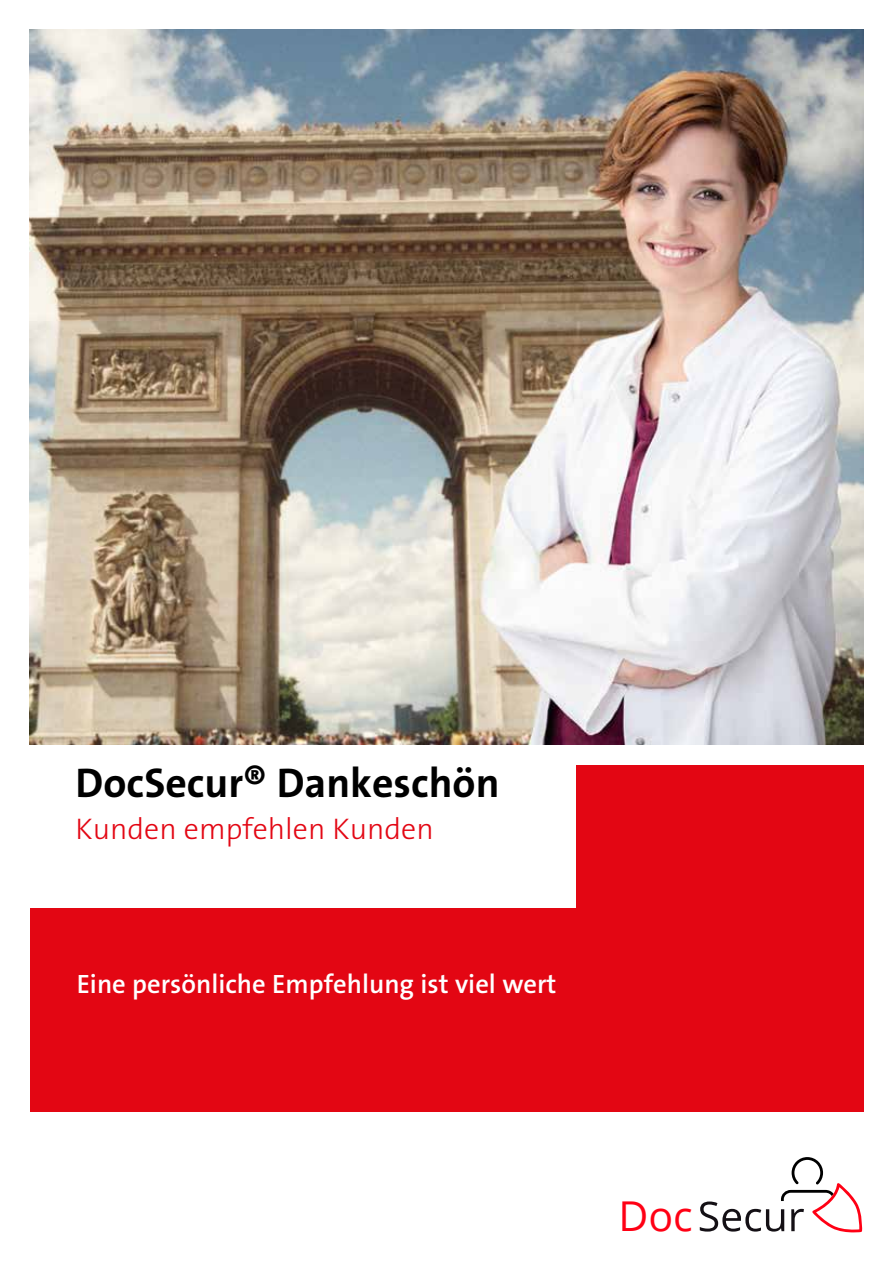
<style>
.page{position:relative;width:893px;height:1263px;background:#fff}
.page>*{position:absolute;margin:0;border:0;box-sizing:border-box;transform-origin:0 0}
.t1{font:700 41.7px "The Sans Os F";color:#000}
.t2{font:41.1px "Open Sans";color:#ff0014}
.t3{font:300 30px "The Sans Os F";color:#e30613}
.t4{font:600 26.7px "The Sans Os F";color:#fff}
</style>
<div class="page">
<img style="left:30px;top:30px;width:833px;height:715px">
<div style="left:30px;top:765px;width:833px;height:347px;background:#e30613"></div>
<div style="left:0;top:745px;width:575px;height:162px;background:#fff"></div>
<svg style="left:700px;top:1157px;width:163px;height:75px"></svg>
<h1 class="t1" style="left:76px;top:756px;width:425px">DocSecur® Dankeschön</h1>
<p class="t3" style="left:76px;top:809px;width:360px">Kunden empfehlen Kunden</p>
<p class="t4" style="left:77px;top:967px;width:481px">Eine persönliche Empfehlung ist viel wert</p>
<h2 class="t2" style="left:618px;top:1188px;width:76px">Doc</h2>
</div>
